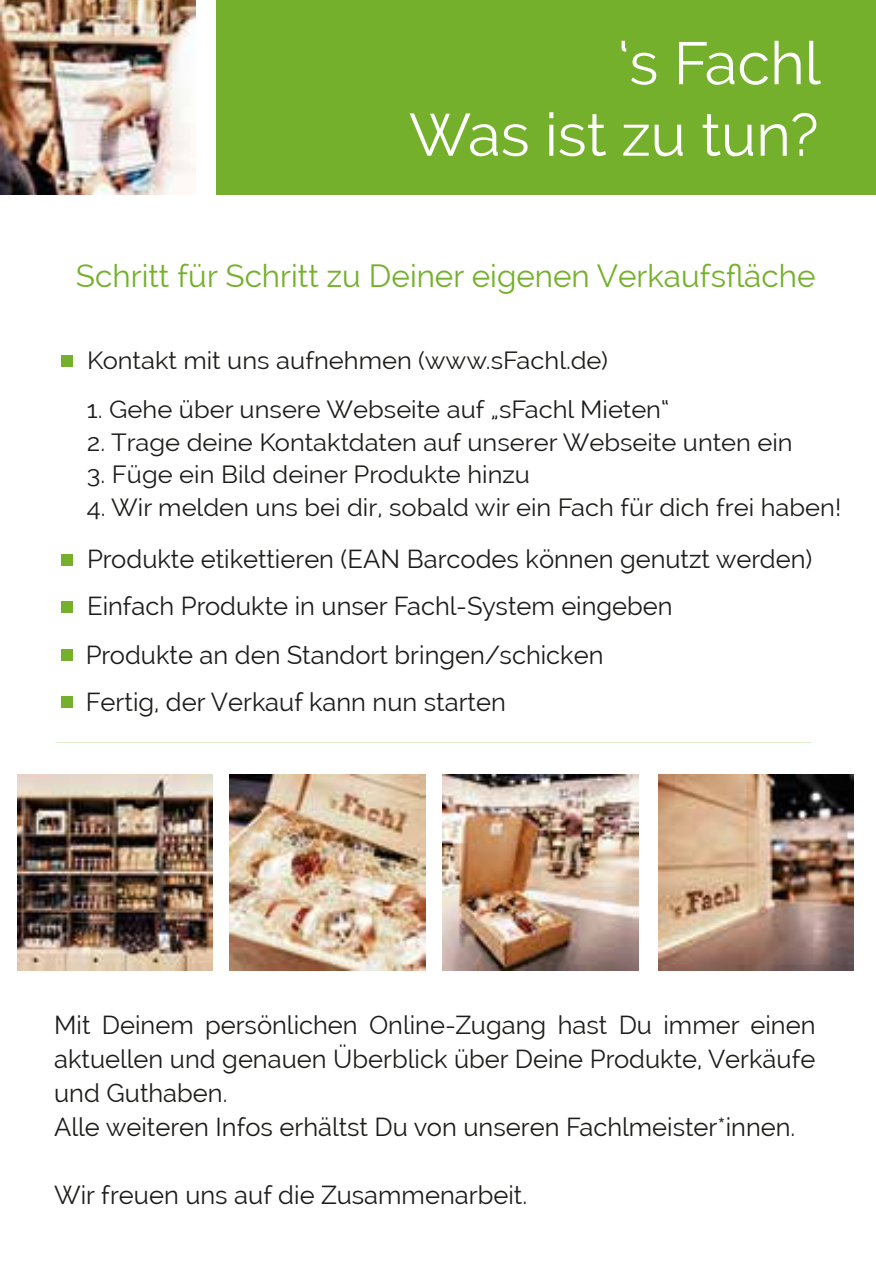
<style>
.page{position:relative;width:876px;height:1263px;background:#fff}
.page>*{position:absolute;margin:0;border:0;box-sizing:border-box;transform-origin:0 0}
.t1{font:59.4px/71.4px "Raleway";color:#fff;text-align:right}
.t2{font:31.5px "Raleway";color:#75b02c}
.t3{font:25.5px/47.7px "Raleway";color:#1d1d1b}
.t4{font:24.3px "Raleway";color:#1d1d1b;scale:1.05 1}
</style>
<div class="page">
<img style="left:0;top:0;width:196px;height:194px">
<div style="left:217px;top:0;width:659px;height:194px;background:#75b02c"></div>
<div style="left:61px;top:356px;width:11px;height:11px;background:#75b02c"></div>
<div style="left:61px;top:554px;width:11px;height:12px;background:#75b02c"></div>
<div style="left:61px;top:601px;width:11px;height:11px;background:#75b02c"></div>
<div style="left:61px;top:649px;width:11px;height:11px;background:#75b02c"></div>
<div style="left:61px;top:696px;width:11px;height:11px;background:#75b02c"></div>
<img style="left:658px;top:774px;width:196px;height:196px">
<img style="left:17px;top:774px;width:196px;height:196px">
<img style="left:443px;top:774px;width:195px;height:196px">
<img style="left:230px;top:774px;width:196px;height:196px">
<h1 class="t1" style="left:409px;top:27px;width:413px">‘s Fachl<br>Was ist zu tun?</h1>
<p class="t2" style="left:76px;top:257px;width:741px">Schritt für Schritt zu Deiner eigenen Verkaufsfläche</p>
<p class="t4" style="left:87px;top:346px;width:498px">Kontakt mit uns aufnehmen (www.sFachl.de)</p>
<p class="t4" style="left:87px;top:395px;width:556px">1. Gehe über unsere Webseite auf „sFachl Mieten“</p>
<p class="t4" style="left:87px;top:428px;width:674px">2. Trage deine Kontaktdaten auf unserer Webseite unten ein</p>
<p class="t4" style="left:87px;top:460px;width:423px">3. Füge ein Bild deiner Produkte hinzu</p>
<p class="t4" style="left:87px;top:493px;width:720px">4. Wir melden uns bei dir, sobald wir ein Fach für dich frei haben!</p>
<p class="t3" style="left:86px;top:535px;width:728px">Produkte etikettieren (EAN Barcodes können genutzt werden)<br>Einfach Produkte in unser Fachl-System eingeben<br>Produkte an den Standort bringen/schicken<br>Fertig, der Verkauf kann nun starten</p>
<p class="t3" style="left:54px;top:1007px;width:763px;line-height:33.9px">Mit Deinem persönlichen Online-Zugang hast Du immer einen aktuellen und genauen Überblick über Deine Produkte, Verkäufe und Guthaben.<br>Alle weiteren Infos erhältst Du von unseren Fachlmeister*innen.</p>
<p class="t3" style="left:54px;top:1171px;width:474px">Wir freuen uns auf die Zusammenarbeit.</p>
</div>
